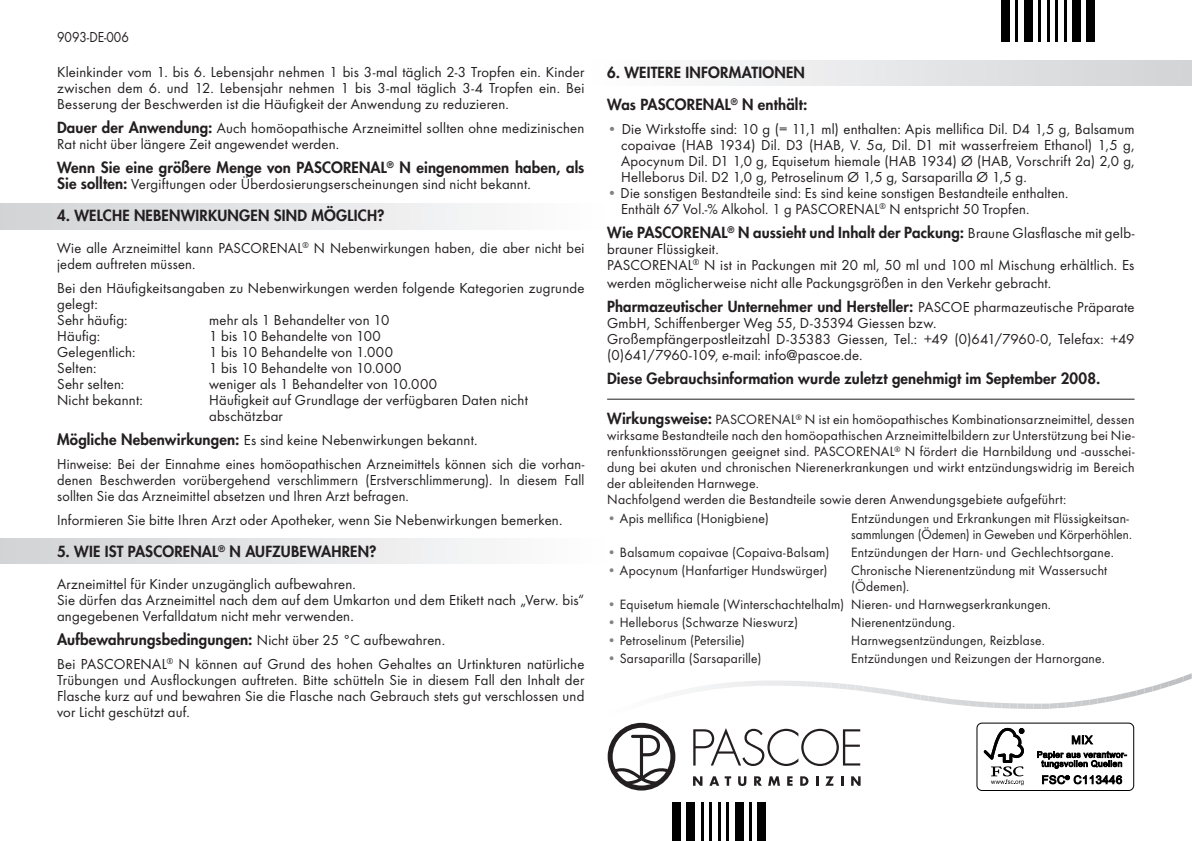
<style>
.page{position:relative;width:1192px;height:841px;background:#fff}
.page>*{position:absolute;margin:0;border:0;box-sizing:border-box;transform-origin:0 0}
.t1{font:15px/16px "Futura Boo";letter-spacing:.015em;color:#231f20}
.t2{font:800 15px/16px "Futura Com";letter-spacing:.01em;color:#231f20}
.t3{font:15px "Futura Boo";letter-spacing:.015em;color:#231f20;scale:.9 1}
.t4{font:14px/16px "Futura Boo";letter-spacing:.015em;color:#231f20}
.s1{font-family:"Futura Com";font-weight:800}
.s2{font-family:"Futura Boo";font-weight:400}
.s3{color:#808285}
.s4{font-family:"Futura Com";font-weight:800;font-size:15px}
</style>
<div class="page">
<div style="left:584px;top:60px;width:608px;height:26px;background:linear-gradient(to right,#fefefe,#d2d3d5)"></div>
<div style="left:0;top:538px;width:607px;height:26px;background:linear-gradient(to right,#d1d2d5,#fefefe)"></div>
<div style="left:0;top:204px;width:607px;height:25px;background:linear-gradient(to right,#d1d2d5,#fefefe)"></div>
<hr style="left:607px;top:398px;width:527px;height:1px;background:#231f20">
<svg style="left:607px;top:673px;width:585px;height:117px"></svg>
<div style="left:1001px;top:0;width:8px;height:42px;background:#000"></div>
<hr style="left:1015px;top:0;width:3px;height:42px;background:#000">
<div style="left:1024px;top:0;width:8px;height:42px;background:#000"></div>
<hr style="left:1038px;top:0;width:3px;height:42px;background:#000">
<hr style="left:1046px;top:0;width:3px;height:42px;background:#000">
<hr style="left:1055px;top:0;width:3px;height:42px;background:#000">
<hr style="left:1063px;top:0;width:3px;height:42px;background:#000">
<div style="left:1072px;top:0;width:8px;height:42px;background:#000"></div>
<div style="left:1086px;top:0;width:9px;height:42px;background:#000"></div>
<div style="left:757px;top:801px;width:9px;height:40px;background:#000"></div>
<hr style="left:749px;top:801px;width:3px;height:40px;background:#000">
<div style="left:735px;top:801px;width:8px;height:40px;background:#000"></div>
<hr style="left:726px;top:801px;width:3px;height:40px;background:#000">
<hr style="left:718px;top:801px;width:2px;height:40px;background:#000">
<hr style="left:709px;top:801px;width:3px;height:40px;background:#000">
<hr style="left:701px;top:801px;width:2px;height:40px;background:#000">
<div style="left:686px;top:801px;width:9px;height:40px;background:#000"></div>
<div style="left:672px;top:801px;width:9px;height:40px;background:#000"></div>
<p class="t3" style="left:57px;top:28px;width:81px">9093-DE-006</p>
<p class="t1" style="left:57px;top:64px;width:529px;text-align:justify">Kleinkinder vom 1. bis 6. Lebensjahr nehmen 1 bis 3-mal täglich 2-3 Tropfen ein. Kinder zwischen dem 6. und 12. Lebensjahr nehmen 1 bis 3-mal täglich 3-4 Tropfen ein. Bei Besserung der Beschwerden ist die Häufigkeit der Anwendung zu reduzieren.</p>
<p class="t1" style="left:57px;top:120px;width:529px"><span class="s1">Dauer der Anwendung:</span> Auch homöopathische Arzneimittel sollten ohne medizinischen<br>Rat nicht über längere Zeit angewendet werden.</p>
<p class="t2" style="left:57px;top:159px;width:529px">Wenn Sie eine größere Menge von PASCORENAL<sup>®</sup> N eingenommen haben, als<br>Sie sollten: <span class="s2">Vergiftungen oder Überdosierungserscheinungen sind nicht bekannt.</span></p>
<p class="t2" style="left:57px;top:207px;width:329px">4. WELCHE NEBENWIRKUNGEN SIND MÖGLICH?</p>
<p class="t1" style="left:57px;top:240px;width:529px">Wie alle Arzneimittel kann PASCORENAL<sup>®</sup> N Nebenwirkungen haben, die aber nicht bei jedem auftreten müssen.</p>
<p class="t1" style="left:57px;top:280px;width:529px">Bei den Häufigkeitsangaben zu Nebenwirkungen werden folgende Kategorien zugrunde gelegt:</p>
<p class="t1" style="left:57px;top:312px;width:72px">Sehr häufig:</p>
<p class="t1" style="left:209px;top:312px;width:182px">mehr als 1 Behandelter von 10</p>
<p class="t1" style="left:57px;top:328px;width:45px">Häufig:</p>
<p class="t1" style="left:209px;top:328px;width:173px">1 bis 10 Behandelte von 100</p>
<p class="t1" style="left:57px;top:344px;width:80px">Gelegentlich:</p>
<p class="t1" style="left:209px;top:344px;width:185px">1 bis 10 Behandelte von 1.000</p>
<p class="t1" style="left:57px;top:360px;width:41px">Selten:</p>
<p class="t1" style="left:209px;top:360px;width:194px">1 bis 10 Behandelte von 10.000</p>
<p class="t1" style="left:57px;top:376px;width:69px">Sehr selten:</p>
<p class="t1" style="left:209px;top:376px;width:229px">weniger als 1 Behandelter von 10.000</p>
<p class="t1" style="left:57px;top:392px;width:87px">Nicht bekannt:</p>
<p class="t1" style="left:209px;top:392px;width:320px">Häufigkeit auf Grundlage der verfügbaren Daten nicht abschätzbar</p>
<p class="t1" style="left:57px;top:432px;width:422px"><span class="s1">Mögliche Nebenwirkungen:</span> Es sind keine Nebenwirkungen bekannt.</p>
<p class="t1" style="left:57px;top:456px;width:529px;text-align:justify">Hinweise: Bei der Einnahme eines homöopathischen Arzneimittels können sich die vorhan&shy;denen Beschwerden vorübergehend verschlimmern (Erstverschlimmerung). In diesem Fall sollten Sie das Arzneimittel absetzen und Ihren Arzt befragen.</p>
<p class="t1" style="left:57px;top:512px;width:507px">Informieren Sie bitte Ihren Arzt oder Apotheker, wenn Sie Nebenwirkungen bemerken.</p>
<p class="t2" style="left:57px;top:543px;width:321px">5. WIE IST PASCORENAL<sup>®</sup> N AUFZUBEWAHREN?</p>
<p class="t1" style="left:57px;top:576px;width:300px">Arzneimittel für Kinder unzugänglich aufbewahren.</p>
<p class="t1" style="left:57px;top:592px;width:529px">Sie dürfen das Arzneimittel nach dem auf dem Umkarton und dem Etikett nach „Verw. bis“ angegebenen Verfalldatum nicht mehr verwenden.</p>
<p class="t2" style="left:57px;top:631px;width:389px">Aufbewahrungsbedingungen: <span class="s2">Nicht über 25 °C aufbewahren.</span></p>
<p class="t1" style="left:57px;top:656px;width:529px;text-align:justify">Bei PASCORENAL<sup>®</sup> N können auf Grund des hohen Gehaltes an Urtinkturen natürliche Trübungen und Ausflockungen auftreten. Bitte schütteln Sie in diesem Fall den Inhalt der Flasche kurz auf und bewahren Sie die Flasche nach Gebrauch stets gut verschlossen und vor Licht geschützt auf.</p>
<p class="t2" style="left:607px;top:64px;width:199px">6. WEITERE INFORMATIONEN</p>
<p class="t2" style="left:607px;top:96px;width:202px">Was PASCORENAL<sup>®</sup> N enthält:</p>
<p class="t1" style="left:621px;top:121px;width:515px;text-align:justify;text-indent:-14px"><span class="s3">•</span> Die Wirkstoffe sind: 10 g (= 11,1 ml) enthalten: Apis mellifica Dil. D4 1,5 g, Balsamum copaivae (HAB 1934) Dil. D3 (HAB, V. 5a, Dil. D1 mit wasserfreiem Ethanol) 1,5 g, Apocynum Dil. D1 1,0 g, Equisetum hiemale (HAB 1934) Ø (HAB, Vorschrift 2a) 2,0 g, Helleborus Dil. D2 1,0 g, Petroselinum Ø 1,5 g, Sarsaparilla Ø 1,5 g.</p>
<p class="t1" style="left:607px;top:185px;width:463px"><span class="s3">•</span> Die sonstigen Bestandteile sind: Es sind keine sonstigen Bestandteile enthalten.</p>
<p class="t1" style="left:621px;top:201px;width:410px">Enthält 67 Vol.-% Alkohol. 1 g PASCORENAL<sup>®</sup> N entspricht 50 Tropfen.</p>
<p class="t1" style="left:607px;top:225px;width:529px"><span class="s1">Wie PASCORENAL</span><sup>®</sup> <span class="s1">N aussieht und Inhalt der Packung:</span> Braune Glasflasche mit gelb&shy;brauner Flüssigkeit.</p>
<p class="t1" style="left:607px;top:256px;width:529px;line-height:18px">PASCORENAL<sup>®</sup> N ist in Packungen mit 20 ml, 50 ml und 100 ml Mischung erhältlich. Es werden möglicherweise nicht alle Packungsgrößen in den Verkehr gebracht.</p>
<p class="t1" style="left:607px;top:299px;width:529px"><span class="s1">Pharmazeutischer Unternehmer und Hersteller:</span> PASCOE pharmazeutische Präparate<br>GmbH, Schiffenberger Weg 55, D-35394 Giessen bzw.</p>
<p class="t1" style="left:607px;top:331px;width:529px">Großempfängerpostleitzahl D-35383 Giessen, Tel.: +49 (0)641/7960-0, Telefax: +49 (0)641/7960-109, e-mail: info@pascoe.de.</p>
<p class="t2" style="left:607px;top:370px;width:495px">Diese Gebrauchsinformation wurde zuletzt genehmigt im September 2008.</p>
<p class="t4" style="left:607px;top:411px;width:529px;text-align:justify"><span class="s4">Wirkungsweise:</span> PASCORENAL<sup>®</sup> N ist ein homöopathisches Kombinationsarzneimittel, dessen wirksame Bestandteile nach den homöopathischen Arzneimittelbildern zur Unterstützung bei Nie&shy;renfunktionsstörungen geeignet sind. PASCORENAL<sup>®</sup> N fördert die Harnbildung und -ausschei&shy;dung bei akuten und chronischen Nierenerkrankungen und wirkt entzündungswidrig im Bereich der ableitenden Harnwege.</p>
<p class="t4" style="left:607px;top:491px;width:461px">Nachfolgend werden die Bestandteile sowie deren Anwendungsgebiete aufgeführt:</p>
<p class="t4" style="left:607px;top:510px;width:163px"><span class="s3">•</span> Apis mellifica (Honigbiene)</p>
<p class="t4" style="left:851px;top:510px;width:282px">Entzündungen und Erkrankungen mit Flüssigkeitsan&shy;sammlungen (Ödemen) in Geweben und Körperhöhlen.</p>
<p class="t4" style="left:607px;top:544px;width:224px"><span class="s3">•</span> Balsamum copaivae (Copaiva-Balsam)</p>
<p class="t4" style="left:851px;top:544px;width:264px">Entzündungen der Harn- und Gechlechtsorgane.</p>
<p class="t4" style="left:607px;top:562px;width:222px"><span class="s3">•</span> Apocynum (Hanfartiger Hundswürger)</p>
<p class="t4" style="left:851px;top:562px;width:257px">Chronische Nierenentzündung mit Wassersucht (Ödemen).</p>
<p class="t4" style="left:607px;top:596px;width:445px"><span class="s3">•</span> Equisetum hiemale (Winterschachtelhalm) Nieren- und Harnwegserkrankungen.</p>
<p class="t4" style="left:607px;top:614px;width:192px"><span class="s3">•</span> Helleborus (Schwarze Nieswurz)</p>
<p class="t4" style="left:851px;top:614px;width:106px">Nierenentzündung.</p>
<p class="t4" style="left:607px;top:632px;width:139px"><span class="s3">•</span> Petroselinum (Petersilie)</p>
<p class="t4" style="left:851px;top:632px;width:195px">Harnwegsentzündungen, Reizblase.</p>
<p class="t4" style="left:607px;top:650px;width:156px"><span class="s3">•</span> Sarsaparilla (Sarsaparille)</p>
<p class="t4" style="left:851px;top:650px;width:255px">Entzündungen und Reizungen der Harnorgane.</p>
</div>
